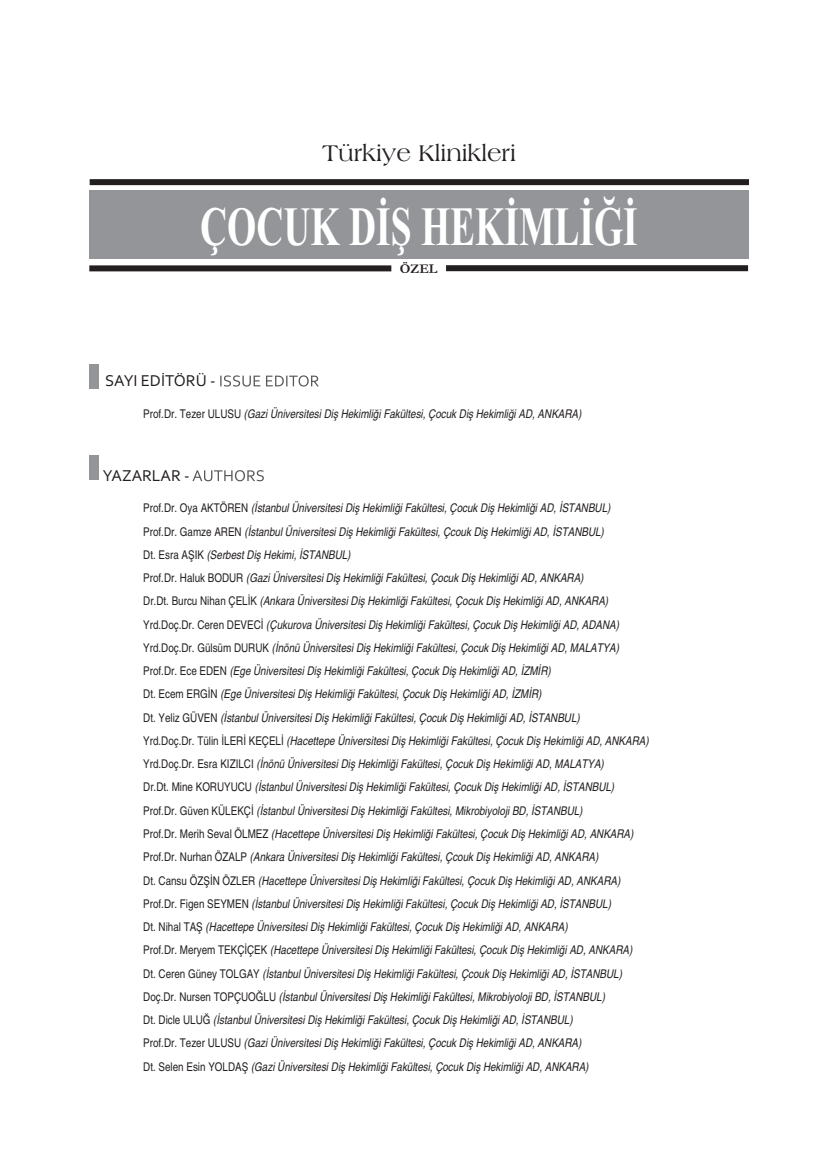
<style>
.page{position:relative;width:838px;height:1170px;background:#fff}
.page>*{position:absolute;margin:0;border:0;box-sizing:border-box;transform-origin:0 0}
.t1{font:700 55.35px "Times New Roman";color:#fff;scale:.68 1}
.t2{font:24px "Americana BT Roman";color:#231f20}
.t3{font:16.5px "Corbel";color:#231f20}
.t4{font:700 13.5px "Garamond";color:#231f20}
.t5{font:italic condensed 12px/23.2px "Helvetica";color:#231f20}
.s1{font-style:normal}
</style>
<div class="page">
<div style="left:89px;top:191px;width:659px;height:68px;background:#939598"></div>
<div style="left:90px;top:179px;width:659px;height:6px;background:#231f20"></div>
<div style="left:89px;top:265px;width:302px;height:6px;background:#231f20"></div>
<div style="left:446px;top:265px;width:302px;height:6px;background:#231f20"></div>
<div style="left:89px;top:364px;width:10px;height:25px;background:#939598"></div>
<svg style="left:220px;top:375px;width:67px;height:11px"></svg>
<div style="left:89px;top:454px;width:10px;height:25px;background:#939598"></div>
<svg style="left:192px;top:470px;width:72px;height:11px"></svg>
<h2 class="t2" style="left:322px;top:138px;width:195px">Türkiye Klinikleri</h2>
<h1 class="t1" style="left:200px;top:193px;width:645px">ÇOCUK DİŞ HEKİMLİĞİ</h1>
<p class="t4" style="left:399px;top:260px;width:39px">ÖZEL</p>
<h3 class="t3" style="left:105px;top:371px;width:112px">SAYI EDİTÖRÜ -</h3>
<p class="t5" style="left:143px;top:402px;width:439px"><span class="s1">Prof.Dr. Tezer ULUSU</span> (Gazi Üniversitesi Diş Hekimliği Fakültesi, Çocuk Diş Hekimliği AD, ANKARA)</p>
<h3 class="t3" style="left:103px;top:465px;width:88px">YAZARLAR -</h3>
<p class="t5" style="left:143px;top:496px;width:507px"><span class="s1">Prof.Dr. Oya AKTÖREN</span> (İstanbul Üniversitesi Diş Hekimliği Fakültesi, Çocuk Diş Hekimliği AD, İSTANBUL)<br><span class="s1">Prof.Dr. Gamze AREN</span> (İstanbul Üniversitesi Diş Hekimliği Fakültesi, Çcouk Diş Hekimliği AD, İSTANBUL)<br><span class="s1">Dt. Esra AŞIK</span> (Serbest Diş Hekimi, İSTANBUL)<br><span class="s1">Prof.Dr. Haluk BODUR</span> (Gazi Üniversitesi Diş Hekimliği Fakültesi, Çocuk Diş Hekimliği AD, ANKARA)<br><span class="s1">Dr.Dt. Burcu Nihan ÇELİK</span> (Ankara Üniversitesi Diş Hekimliği Fakültesi, Çocuk Diş Hekimliği AD, ANKARA)<br><span class="s1">Yrd.Doç.Dr. Ceren DEVECİ</span> (Çukurova Üniversitesi Diş Hekimliği Fakültesi, Çocuk Diş Hekimliği AD, ADANA)<br><span class="s1">Yrd.Doç.Dr. Gülsüm DURUK</span> (İnönü Üniversitesi Diş Hekimliği Fakültesi, Çocuk Diş Hekimliği AD, MALATYA)<br><span class="s1">Prof.Dr. Ece EDEN</span> (Ege Üniversitesi Diş Hekimliği Fakültesi, Çocuk Diş Hekimliği AD, İZMİR)<br><span class="s1">Dt. Ecem ERGİN</span> (Ege Üniversitesi Diş Hekimliği Fakültesi, Çocuk Diş Hekimliği AD, İZMİR)<br><span class="s1">Dt. Yeliz GÜVEN</span> (İstanbul Üniversitesi Diş Hekimliği Fakültesi, Çocuk Diş Hekimliği AD, İSTANBUL)<br><span class="s1">Yrd.Doç.Dr. Tülin İLERİ KEÇELİ</span> (Hacettepe Üniversitesi Diş Hekimliği Fakültesi, Çocuk Diş Hekimliği AD, ANKARA)<br><span class="s1">Yrd.Doç.Dr. Esra KIZILCI</span> (İnönü Üniversitesi Diş Hekimliği Fakültesi, Çocuk Diş Hekimliği AD, MALATYA)<br><span class="s1">Dr.Dt. Mine KORUYUCU</span> (İstanbul Üniversitesi Diş Hekimliği Fakültesi, Çocuk Diş Hekimliği AD, İSTANBUL)<br><span class="s1">Prof.Dr. Güven KÜLEKÇİ</span> (İstanbul Üniversitesi Diş Hekimliği Fakültesi, Mikrobiyoloji BD, İSTANBUL)<br><span class="s1">Prof.Dr. Merih Seval ÖLMEZ</span> (Hacettepe Üniversitesi Diş Hekimliği Fakültesi, Çocuk Diş Hekimliği AD, ANKARA)<br><span class="s1">Prof.Dr. Nurhan ÖZALP</span> (Ankara Üniversitesi Diş Hekimliği Fakültesi, Çcouk Diş Hekimliği AD, ANKARA)<br><span class="s1">Dt. Cansu ÖZŞİN ÖZLER</span> (Hacettepe Üniversitesi Diş Hekimliği Fakültesi, Çocuk Diş Hekimliği AD, ANKARA)<br><span class="s1">Prof.Dr. Figen SEYMEN</span> (İstanbul Üniversitesi Diş Hekimliği Fakültesi, Çocuk Diş Hekimliği AD, İSTANBUL)<br><span class="s1">Dt. Nihal TAŞ</span> (Hacettepe Üniversitesi Diş Hekimliği Fakültesi, Çocuk Diş Hekimliği AD, ANKARA)<br><span class="s1">Prof.Dr. Meryem TEKÇİÇEK</span> (Hacettepe Üniversitesi Diş Hekimliği Fakültesi, Çocuk Diş Hekimliği AD, ANKARA)<br><span class="s1">Dt. Ceren Güney TOLGAY</span> (İstanbul Üniversitesi Diş Hekimliği Fakültesi, Çcouk Diş Hekimliği AD, İSTANBUL)<br><span class="s1">Doç.Dr. Nursen TOPÇUOĞLU</span> (İstanbul Üniversitesi Diş Hekimliği Fakültesi, Mikrobiyoloji BD, İSTANBUL)<br><span class="s1">Dt. Dicle ULUĞ</span> (İstanbul Üniversitesi Diş Hekimliği Fakültesi, Çocuk Diş Hekimliği AD, İSTANBUL)<br><span class="s1">Prof.Dr. Tezer ULUSU</span> (Gazi Üniversitesi Diş Hekimliği Fakültesi, Çocuk Diş Hekimliği AD, ANKARA)<br><span class="s1">Dt. Selen Esin YOLDAŞ</span> (Gazi Üniversitesi Diş Hekimliği Fakültesi, Çocuk Diş Hekimliği AD, ANKARA)</p>
</div>
